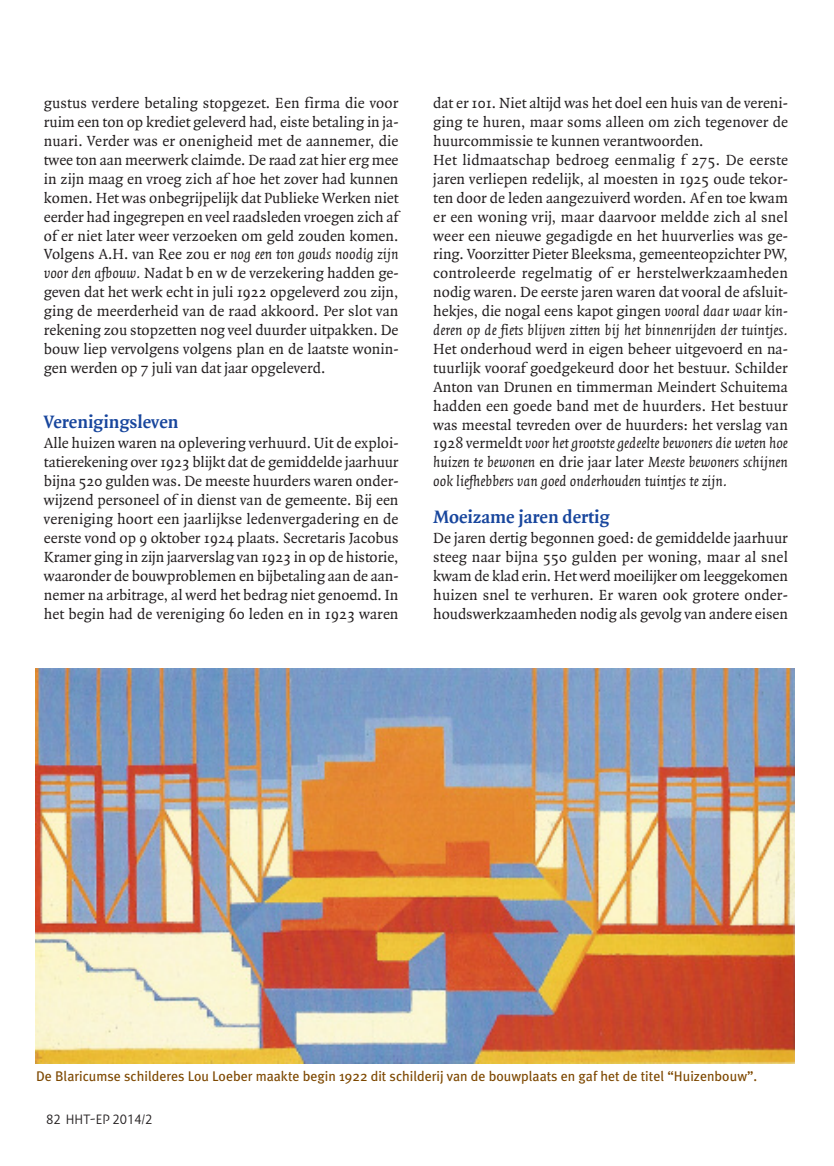
<style>
.page{position:relative;width:834px;height:1166px;background:#fff}
.page>*{position:absolute;margin:0;border:0;box-sizing:border-box;transform-origin:0 0}
.t1{font:700 19.25px "Quadraat";color:#18469d}
.t2{font:15.75px/18.9px "Quadraat";color:#231f20;text-align:justify}
.t3{font:14px "Meta Plus";color:#7d4800}
.t4{font:300 14px "Qheader";color:#231f20}
.s1{font-style:italic}
</style>
<div class="page">
<img style="left:35px;top:668px;width:759px;height:395px">
<p class="t2" style="left:44px;top:95px;width:356px">gustus verdere betaling stopgezet. Een firma die voor ruim een ton op krediet geleverd had, eiste betaling in ja&shy;nuari. Verder was er onenigheid met de aannemer, die twee ton aan meerwerk claimde. De raad zat hier erg mee in zijn maag en vroeg zich af hoe het zover had kunnen komen. Het was onbegrijpelijk dat Publieke Werken niet eerder had ingegrepen en veel raadsleden vroegen zich af of er niet later weer verzoeken om geld zouden komen.<br>Volgens A.H. van Ree zou er <span class="s1">nog een ton gouds noodig zijn voor den afbouw.</span> Nadat b en w de verzekering hadden ge&shy;geven dat het werk echt in juli 1922 opgeleverd zou zijn, ging de meerderheid van de raad akkoord. Per slot van rekening zou stopzetten nog veel duurder uitpakken. De bouw liep vervolgens volgens plan en de laatste wonin&shy;gen werden op 7 juli van dat jaar opgeleverd.</p>
<p class="t1" style="left:44px;top:414px;width:136px">Verenigingsleven</p>
<p class="t2" style="left:44px;top:435px;width:356px">Alle huizen waren na oplevering verhuurd. Uit de exploi&shy;tatierekening over 1923 blijkt dat de gemiddelde jaarhuur bijna 520 gulden was. De meeste huurders waren onder&shy;wijzend personeel of in dienst van de gemeente. Bij een vereniging hoort een jaarlijkse ledenvergadering en de eerste vond op 9 oktober 1924 plaats. Secretaris Jacobus Kramer ging in zijn jaarverslag van 1923 in op de historie, waaronder de bouwproblemen en bijbetaling aan de aan&shy;nemer na arbitrage, al werd het bedrag niet genoemd. In het begin had de vereniging 60 leden en in 1923 waren</p>
<p class="t2" style="left:433px;top:95px;width:356px;text-align:left">dat er 101. Niet altijd was het doel een huis van de vereni&shy;ging te huren, maar soms alleen om zich tegenover de huurcommissie te kunnen verantwoorden.<br>Het lidmaatschap bedroeg eenmalig f 275. De eerste jaren verliepen redelijk, al moesten in 1925 oude tekor&shy;ten door de leden aangezuiverd worden. Af en toe kwam er een woning vrij, maar daarvoor meldde zich al snel weer een nieuwe gegadigde en het huurverlies was ge&shy;ring. Voorzitter Pieter Bleeksma, gemeenteopzichter PW, controleerde regelmatig of er herstelwerkzaamheden nodig waren. De eerste jaren waren dat vooral de afsluit&shy;hekjes, die nogal eens kapot gingen <span class="s1">vooral daar waar kin&shy;deren op de fiets blijven zitten bij het binnenrijden der tuintjes.</span></p>
<p class="t2" style="left:433px;top:341px;width:356px">Het onderhoud werd in eigen beheer uitgevoerd en na&shy;tuurlijk vooraf goedgekeurd door het bestuur. Schilder Anton van Drunen en timmerman Meindert Schuitema hadden een goede band met de huurders. Het bestuur was meestal tevreden over de huurders: het verslag van 1928 vermeldt <span class="s1">voor het grootste gedeelte bewoners die weten hoe huizen te bewonen</span> en drie jaar later <span class="s1">Meeste bewoners schijnen ook liefhebbers van goed onderhouden tuintjes te zijn.</span></p>
<p class="t1" style="left:433px;top:509px;width:178px">Moeizame jaren dertig</p>
<p class="t2" style="left:433px;top:530px;width:356px">De jaren dertig begonnen goed: de gemiddelde jaarhuur steeg naar bijna 550 gulden per woning, maar al snel kwam de klad erin. Het werd moeilijker om leeggekomen huizen snel te verhuren. Er waren ook grotere onder&shy;houdswerkzaamheden nodig als gevolg van andere eisen</p>
<p class="t3" style="left:36px;top:1068px;width:722px">De Blaricumse schilderes Lou Loeber maakte begin 1922 dit schilderij van de bouwplaats en gaf het de titel “Huizenbouw”.</p>
<p class="t4" style="left:46px;top:1111px;width:107px">82 HHT-EP 2014/2</p>
</div>
